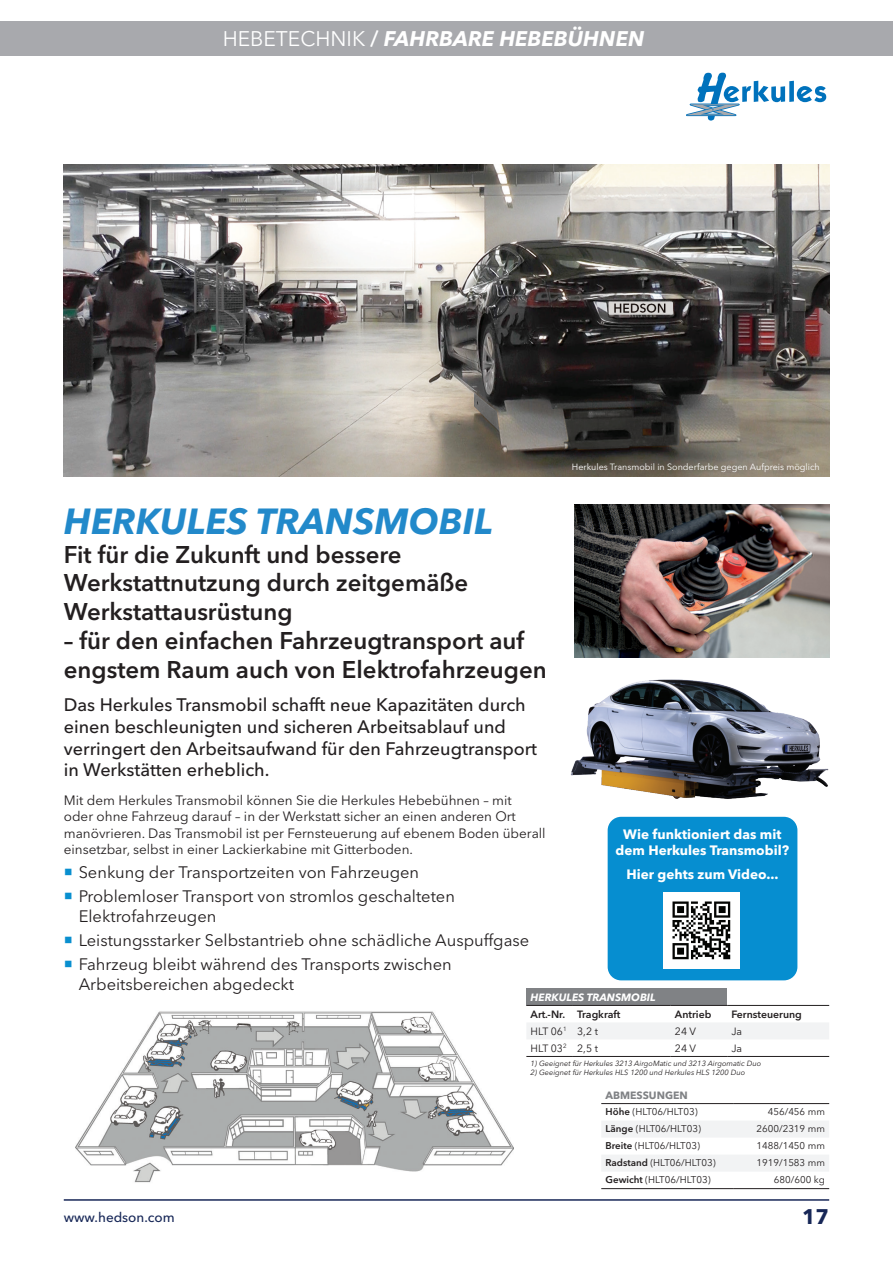
<style>
.page{position:relative;width:893px;height:1263px;background:#fff}
.page>*{position:absolute;margin:0;border:0;box-sizing:border-box;transform-origin:0 0}
.t1{font:italic 700 36px "Avenir Next LT Pro";color:#2289ca}
.t2{font:600 24px/28.8px "Avenir Next LT Pro";color:#231f20}
.t3{font:italic 700 21px "Avenir Next LT Pro";color:#fff}
.t4{font:700 21px "Avenir Next LT Pro";color:#172757}
.t5{font:500 18px/21.6px "Avenir Next LT Pro";color:#231f20}
.t6{font:16.5px/24px "Avenir Next LT Pro";color:#231f20}
.t7{font:13.5px/16.2px "Avenir Next LT Pro";color:#231f20}
.t8{font:700 13.5px/16.2px "Avenir Next LT Pro";color:#fff;text-align:center}
.t9{font:500 13.5px "Avenir Next LT Pro";color:#172757}
.t10{font:600 10.5px "Avenir Next LT Pro";color:#231f20}
.t11{font:10.5px "Avenir Next LT Pro";color:#231f20}
.t12{font:italic 700 10.5px "Avenir Next LT Pro";color:#fff}
.t13{font:700 10.5px "Avenir Next LT Pro";color:#808285}
.t14{font:9.75px "Avenir Next LT Pro";color:#231f20}
.t15{font:9px "Avenir Next LT Pro";color:#fff}
.t16{font:italic 7.5px "Avenir Next LT Pro";color:#231f20}
.s1{font-weight:400;font-style:normal}
.s2{font-weight:600;font-style:normal}
.s3{font-weight:600}
</style>
<div class="page">
<hr style="left:64px;top:1199px;width:765px;height:2px;background:#172757">
<div style="left:0;top:21px;width:893px;height:34px;background:#a8a9ad"></div>
<img style="left:76px;top:1011px;width:438px;height:172px">
<img style="left:570px;top:612px;width:260px;height:218px">
<div style="left:608px;top:817px;width:189px;height:163px;background:#068ed0;border-radius:14px"></div>
<img style="left:64px;top:164px;width:765px;height:313px">
<img style="left:574px;top:504px;width:255px;height:153px">
<svg style="left:686px;top:73px;width:140px;height:48px"></svg>
<div style="left:526px;top:988px;width:201px;height:17px;background:#808285"></div>
<div style="left:527px;top:1023px;width:302px;height:16px;background:#f2f3f4"></div>
<hr style="left:526px;top:1005px;width:47px;height:1px;background:#231f20">
<hr style="left:573px;top:1005px;width:98px;height:1px;background:#231f20">
<hr style="left:671px;top:1005px;width:56px;height:1px;background:#231f20">
<hr style="left:727px;top:1005px;width:102px;height:1px;background:#231f20">
<hr style="left:526px;top:1056px;width:47px;height:1px;background:#231f20">
<hr style="left:573px;top:1056px;width:98px;height:1px;background:#231f20">
<hr style="left:671px;top:1056px;width:56px;height:1px;background:#231f20">
<hr style="left:727px;top:1056px;width:102px;height:1px;background:#231f20">
<svg style="left:601px;top:1104px;width:228px;height:67px"></svg>
<hr style="left:601px;top:1103px;width:132px;height:1px;background:#231f20">
<hr style="left:733px;top:1103px;width:96px;height:1px;background:#231f20">
<hr style="left:601px;top:1188px;width:132px;height:1px;background:#231f20">
<hr style="left:733px;top:1188px;width:96px;height:1px;background:#231f20">
<img style="left:663px;top:892px;width:76px;height:76px">
<h3 class="t3" style="left:223px;top:26px;width:423px"><span class="s1">HEBETECHNIK</span> <span class="s2">/</span> FAHRBARE HEBEBÜHNEN</h3>
<h1 class="t1" style="left:64px;top:499px;width:431px">HERKULES TRANSMOBIL</h1>
<h2 class="t2" style="left:64px;top:540px;width:406px">Fit für die Zukunft und bessere<br>Werkstattnutzung durch zeitgemäße<br>Werkstattausrüstung</h2>
<h2 class="t2" style="left:64px;top:626px;width:484px">– für den einfachen Fahrzeugtransport auf engstem Raum auch von Elektrofahrzeugen</h2>
<p class="t15" style="left:572px;top:462px;width:249px">Herkules Transmobil in Sonderfarbe gegen Aufpreis möglich</p>
<h3 class="t5" style="left:64px;top:694px;width:475px">Das Herkules Transmobil schafft neue Kapazitäten durch einen beschleunigten und sicheren Arbeitsablauf und verringert den Arbeitsaufwand für den Fahrzeugtransport in Werkstätten erheblich.</h3>
<p class="t7" style="left:64px;top:792px;width:483px">Mit dem Herkules Transmobil können Sie die Herkules Hebebühnen – mit<br>oder ohne Fahrzeug darauf – in der Werkstatt sicher an einen anderen Ort manövrieren. Das Transmobil ist per Fernsteuerung auf ebenem Boden überall einsetzbar, selbst in einer Lackierkabine mit Gitterboden.</p>
<p class="t6" style="left:79px;top:860px;width:378px">Senkung der Transportzeiten von Fahrzeugen<br>Problemloser Transport von stromlos geschalteten</p>
<p class="t6" style="left:79px;top:904px;width:452px">Elektrofahrzeugen<br>Leistungsstarker Selbstantrieb ohne schädliche Auspuffgase<br>Fahrzeug bleibt während des Transports zwischen</p>
<p class="t6" style="left:79px;top:972px;width:217px">Arbeitsbereichen abgedeckt</p>
<p class="t8" style="left:616px;top:826px;width:175px">Wie funktioniert das mit dem Herkules Transmobil?</p>
<p class="t8" style="left:626px;top:866px;width:154px">Hier gehts zum Video...</p>
<p class="t12" style="left:531px;top:991px;width:127px">HERKULES TRANSMOBIL</p>
<p class="t10" style="left:531px;top:1007px;width:91px">Art.-Nr. Tragkraft</p>
<p class="t10" style="left:675px;top:1007px;width:38px">Antrieb</p>
<p class="t10" style="left:731px;top:1007px;width:72px">Fernsteuerung</p>
<p class="t11" style="left:531px;top:1025px;width:69px">HLT 06<sup>1</sup> 3,2 t</p>
<p class="t11" style="left:675px;top:1025px;width:23px">24 V</p>
<p class="t11" style="left:731px;top:1025px;width:12px">Ja</p>
<p class="t11" style="left:531px;top:1042px;width:69px">HLT 03<sup>2</sup> 2,5 t</p>
<p class="t11" style="left:675px;top:1042px;width:23px">24 V</p>
<p class="t11" style="left:731px;top:1042px;width:12px">Ja</p>
<p class="t16" style="left:531px;top:1059px;width:232px">1) Geeignet für Herkules 3213 AirgoMatic und 3213 Airgomatic Duo</p>
<p class="t16" style="left:531px;top:1068px;width:216px">2) Geeignet für Herkules HLS 1200 und Herkules HLS 1200 Duo</p>
<p class="t13" style="left:605px;top:1089px;width:84px">ABMESSUNGEN</p>
<p class="t14" style="left:605px;top:1106px;width:94px"><span class="s3">Höhe</span> (HLT06/HLT03)</p>
<p class="t14" style="left:768px;top:1106px;width:59px">456/456 mm</p>
<p class="t14" style="left:605px;top:1123px;width:97px"><span class="s3">Länge</span> (HLT06/HLT03)</p>
<p class="t14" style="left:756px;top:1123px;width:70px">2600/2319 mm</p>
<p class="t14" style="left:605px;top:1140px;width:96px"><span class="s3">Breite</span> (HLT06/HLT03)</p>
<p class="t14" style="left:756px;top:1140px;width:70px">1488/1450 mm</p>
<p class="t14" style="left:605px;top:1157px;width:112px"><span class="s3">Radstand</span> (HLT06/HLT03)</p>
<p class="t14" style="left:756px;top:1157px;width:70px">1919/1583 mm</p>
<p class="t14" style="left:605px;top:1174px;width:107px"><span class="s3">Gewicht</span> (HLT06/HLT03)</p>
<p class="t14" style="left:774px;top:1174px;width:53px">680/600 kg</p>
<p class="t9" style="left:64px;top:1209px;width:112px">www.hedson.com</p>
<h3 class="t4" style="left:802px;top:1204px;width:29px">17</h3>
</div>
